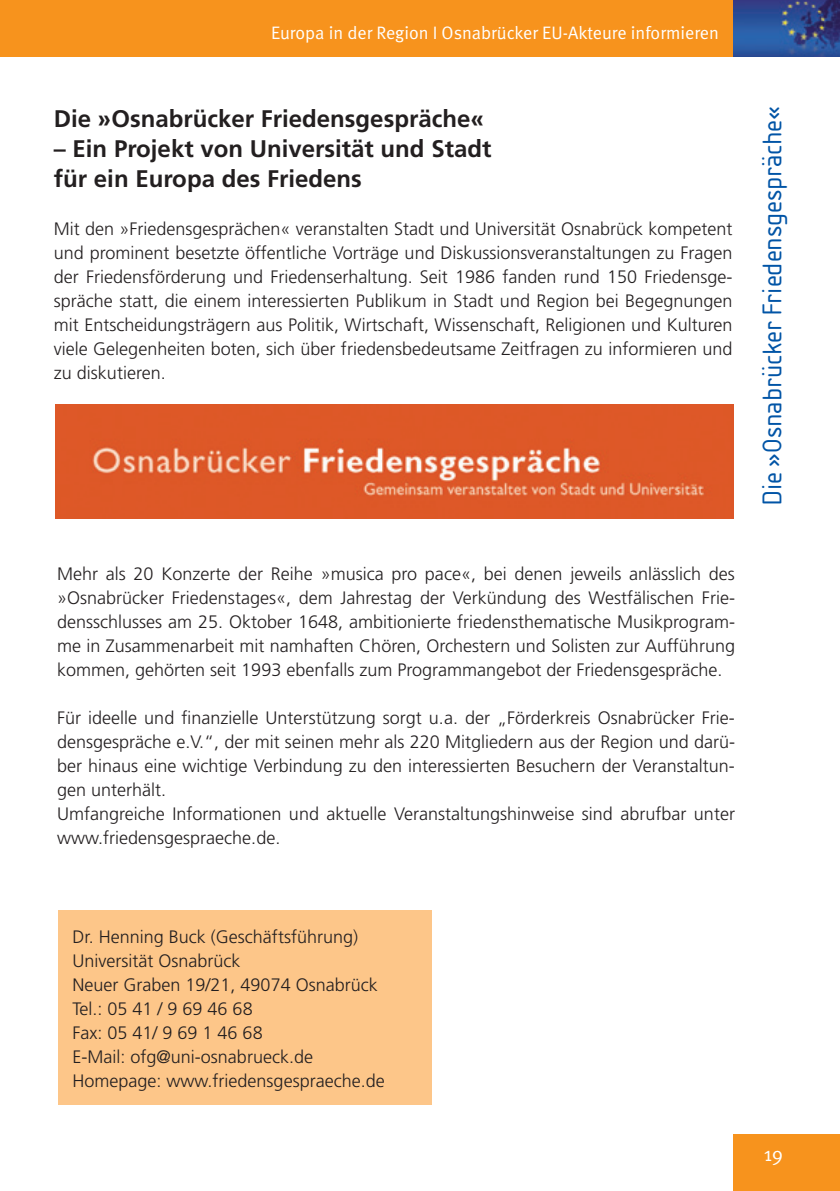
<style>
.page{position:relative;width:840px;height:1191px;background:#fff}
.page>*{position:absolute;margin:0;border:0;box-sizing:border-box;transform-origin:0 0}
.t1{font:28px "Isonorm D";color:#0154a6}
.t2{font:700 24px/30px "Frutiger";color:#231f20}
.t3{font:20px "Meta Normal";color:#fff}
.t4{font:300 18px/24px "Frutiger";color:#231f20;text-align:justify}
.t5{font:18px "Meta Normal";color:#fff}
</style>
<div class="page">
<div style="left:733px;top:1134px;width:106px;height:57px;background:#f7931d"></div>
<div style="left:0;top:0;width:736px;height:57px;background:#f7931d"></div>
<img style="left:733px;top:0;width:106px;height:57px">
<div style="left:58px;top:910px;width:373px;height:194px;background:#fdc689"></div>
<img style="left:56px;top:404px;width:677px;height:114px">
<p class="t5" style="left:271px;top:22px;width:449px">Europa in der Region I Osnabrücker EU-Akteure informieren</p>
<h2 class="t2" style="left:54px;top:104px;width:431px">Die »Osnabrücker Friedensgespräche«</h2>
<h2 class="t2" style="left:54px;top:134px;width:439px">– Ein Projekt von Universität und Stadt für ein Europa des Friedens</h2>
<p class="t4" style="left:54px;top:217px;width:679px">Mit den »Friedensgesprächen« veranstalten Stadt und Universität Osnabrück kompetent und prominent besetzte öffentliche Vorträge und Diskussionsveranstaltungen zu Fragen der Friedensförderung und Friedenserhaltung. Seit 1986 fanden rund 150 Friedensge&shy;spräche statt, die einem interessierten Publikum in Stadt und Region bei Begegnungen mit Entscheidungsträgern aus Politik, Wirtschaft, Wissenschaft, Religionen und Kulturen viele Gelegenheiten boten, sich über friedensbedeutsame Zeitfragen zu informieren und zu diskutieren.</p>
<p class="t4" style="left:57px;top:561px;width:679px">Mehr als 20 Konzerte der Reihe »musica pro pace«, bei denen jeweils anlässlich des »Osnabrücker Friedenstages«, dem Jahrestag der Verkündung des Westfälischen Frie&shy;densschlusses am 25. Oktober 1648, ambitionierte friedensthematische Musikprogram&shy;me in Zusammenarbeit mit namhaften Chören, Orchestern und Solisten zur Aufführung kommen, gehörten seit 1993 ebenfalls zum Programmangebot der Friedensgespräche.</p>
<p class="t4" style="left:57px;top:705px;width:679px;text-align:left">Für ideelle und finanzielle Unterstützung sorgt u.a. der „Förderkreis Osnabrücker Frie&shy;densgespräche e.V.“, der mit seinen mehr als 220 Mitgliedern aus der Region und darü&shy;ber hinaus eine wichtige Verbindung zu den interessierten Besuchern der Veranstaltun&shy;gen unterhält.<br>Umfangreiche Informationen und aktuelle Veranstaltungshinweise sind abrufbar unter www.friedensgespraeche.de.</p>
<h1 class="t1" style="left:756px;top:506px;width:401px;rotate:-90deg">Die »Osnabrücker Friedensgespräche«</h1>
<p class="t4" style="left:72px;top:924px;width:314px;text-align:left">Dr. Henning Buck (Geschäftsführung)<br>Universität Osnabrück<br>Neuer Graben 19/21, 49074 Osnabrück<br>Tel.: 05 41 / 9 69 46 68<br>Fax: 05 41/ 9 69 1 46 68<br>E-Mail: ofg@uni-osnabrueck.de<br>Homepage: www.friedensgespraeche.de</p>
<p class="t3" style="left:763px;top:1142px;width:21px">19</p>
</div>
